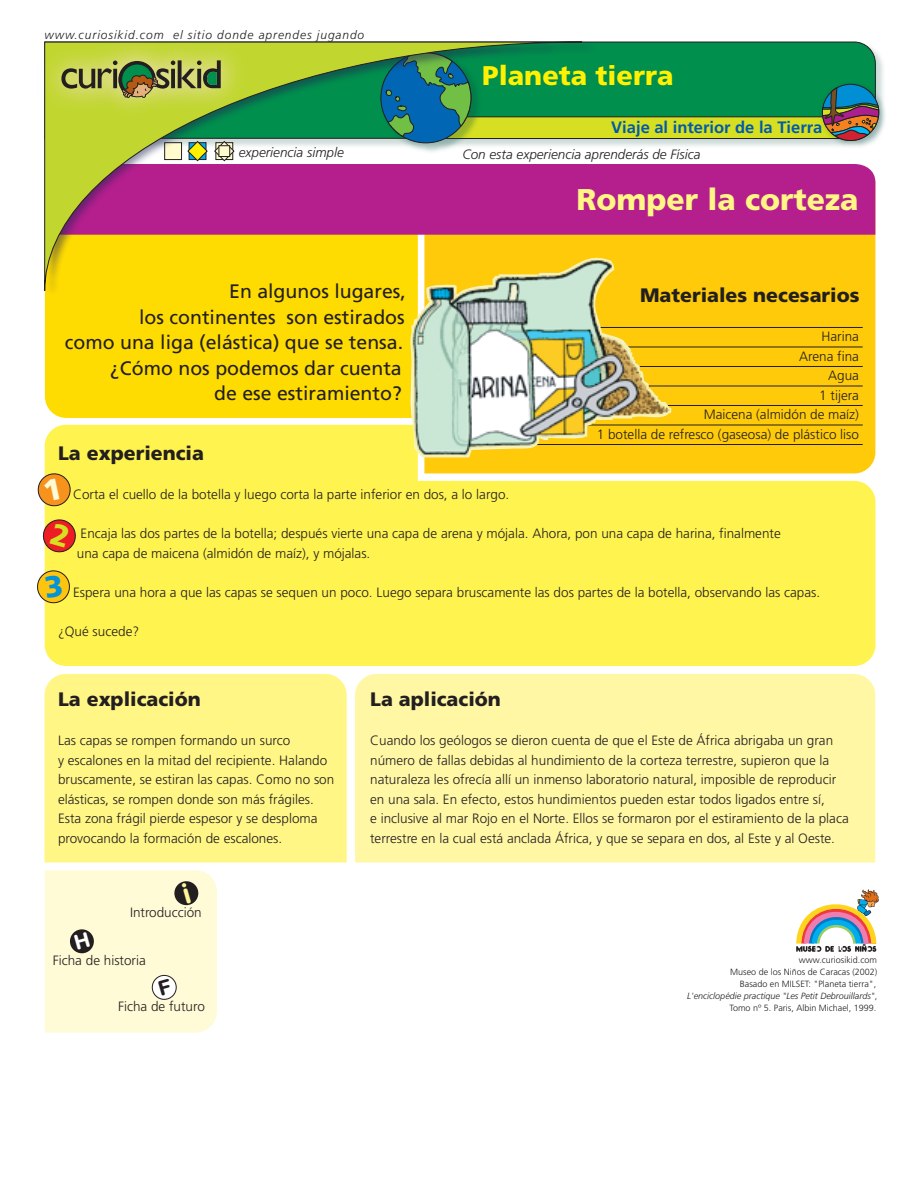
<style>
.page{position:relative;width:915px;height:1191px;background:#fff}
.page>*{position:absolute;margin:0;border:0;box-sizing:border-box;transform-origin:0 0}
.t1{font:900 30px "Frutiger";color:#fff685}
.t2{font:900 27px "Frutiger";color:#fff101}
.t3{font:19.5px/25.5px "Frutiger";color:#231f20;text-align:right}
.t4{font:900 19.5px "Frutiger";color:#231f20}
.t5{font:700 16.5px "Frutiger";color:#015aaa}
.t6{font:300 13.5px/19.5px "Frutiger";color:#231f20}
.t7{font:italic 300 13.5px "Frutiger";color:#231f20}
.t8{font:italic 300 12px "Frutiger";letter-spacing:.075em;color:#231f20}
.t9{font:300 9px/12px "Frutiger";color:#231f20;text-align:right}
.s1{font-style:italic}
</style>
<div class="page">
<div style="left:355px;top:674px;width:520px;height:188px;background:#fff7a4"></div>
<div style="left:44px;top:674px;width:302px;height:188px;background:#fff685"></div>
<div style="left:45px;top:425px;width:830px;height:241px;background:#fff34f"></div>
<div style="left:424px;top:235px;width:451px;height:238px;background:#feca0a"></div>
<div style="left:45px;top:296px;width:365px;height:122px;background:#ffdc01"></div>
<div style="left:597px;top:164px;width:278px;height:71px;background:#b41e8d"></div>
<img style="left:597px;top:51px;width:286px;height:95px">
<svg style="left:597px;top:42px;width:278px;height:10px;background:#088b4f"></svg>
<svg style="left:671px;top:405px;width:191px;height:1px"></svg>
<svg style="left:671px;top:424px;width:191px;height:1px"></svg>
<svg style="left:671px;top:444px;width:191px;height:1px"></svg>
<svg style="left:671px;top:385px;width:191px;height:1px"></svg>
<svg style="left:671px;top:366px;width:191px;height:1px"></svg>
<svg style="left:671px;top:346px;width:191px;height:1px"></svg>
<svg style="left:671px;top:327px;width:191px;height:1px"></svg>
<svg style="left:796px;top:889px;width:82px;height:63px"></svg>
<img style="left:818px;top:81px;width:67px;height:66px">
<img style="left:45px;top:41px;width:552px;height:255px">
<svg style="left:44px;top:42px;width:538px;height:249px;background:#be8461"></svg>
<img style="left:44px;top:41px;width:8px;height:107px">
<img style="left:52px;top:41px;width:7px;height:107px">
<img style="left:214px;top:41px;width:68px;height:107px">
<img style="left:59px;top:41px;width:155px;height:111px">
<svg style="left:61px;top:60px;width:160px;height:42px;background:#96a14b"></svg>
<svg style="left:384px;top:52px;width:495px;height:89px;background:#349451"></svg>
<img style="left:410px;top:256px;width:261px;height:201px">
<svg style="left:37px;top:472px;width:35px;height:36px"></svg>
<svg style="left:42px;top:518px;width:35px;height:35px"></svg>
<svg style="left:37px;top:569px;width:33px;height:35px"></svg>
<div style="left:45px;top:870px;width:172px;height:162px;background:#fffbd6"></div>
<p class="t8" style="left:45px;top:28px;width:321px">www.curiosikid.com el sitio donde aprendes jugando</p>
<p class="t7" style="left:239px;top:144px;width:106px">experiencia simple</p>
<h3 class="t3" style="left:65px;top:279px;width:342px">En algunos lugares,<br>los continentes son estirados<br>como una liga (elástica) que se tensa. ¿Cómo nos podemos dar cuenta<br>de ese estiramiento?</h3>
<h2 class="t2" style="left:482px;top:59px;width:193px">Planeta tierra</h2>
<p class="t5" style="left:611px;top:118px;width:213px">Viaje al interior de la Tierra</p>
<p class="t7" style="left:462px;top:146px;width:239px">Con esta experiencia aprenderás de Física</p>
<h1 class="t1" style="left:576px;top:182px;width:283px">Romper la corteza</h1>
<h3 class="t4" style="left:640px;top:284px;width:221px">Materiales necesarios</h3>
<p class="t6" style="left:596px;top:327px;width:264px;text-align:right">Harina<br>Arena fina<br>Agua<br>1 tijera<br>Maicena (almidón de maíz)<br>1 botella de refresco (gaseosa) de plástico liso</p>
<h3 class="t4" style="left:58px;top:442px;width:147px">La experiencia</h3>
<p class="t6" style="left:73px;top:485px;width:437px">Corta el cuello de la botella y luego corta la parte inferior en dos, a lo largo.</p>
<p class="t6" style="left:77px;top:524px;width:705px">Encaja las dos partes de la botella; después vierte una capa de arena y mójala. Ahora, pon una capa de harina, finalmente una capa de maicena (almidón de maíz), y mójalas.</p>
<p class="t6" style="left:73px;top:582px;width:748px">Espera una hora a que las capas se sequen un poco. Luego separa bruscamente las dos partes de la botella, observando las capas.</p>
<p class="t6" style="left:58px;top:621px;width:83px">¿Qué sucede?</p>
<h3 class="t4" style="left:58px;top:688px;width:144px">La explicación</h3>
<p class="t6" style="left:58px;top:731px;width:278px">Las capas se rompen formando un surco<br>y escalones en la mitad del recipiente. Halando bruscamente, se estiran las capas. Como no son elásticas, se rompen donde son más frágiles.<br>Esta zona frágil pierde espesor y se desploma provocando la formación de escalones.</p>
<p class="t6" style="left:130px;top:903px;width:73px">Introducción</p>
<p class="t6" style="left:53px;top:951px;width:95px">Ficha de historia</p>
<p class="t6" style="left:118px;top:997px;width:88px">Ficha de futuro</p>
<h3 class="t4" style="left:370px;top:688px;width:132px">La aplicación</h3>
<p class="t6" style="left:370px;top:731px;width:480px">Cuando los geólogos se dieron cuenta de que el Este de África abrigaba un gran número de fallas debidas al hundimiento de la corteza terrestre, supieron que la naturaleza les ofrecía allí un inmenso laboratorio natural, imposible de reproducir en una sala. En efecto, estos hundimientos pueden estar todos ligados entre sí,<br>e inclusive al mar Rojo en el Norte. Ellos se formaron por el estiramiento de la placa terrestre en la cual está anclada África, y que se separa en dos, al Este y al Oeste.</p>
<p class="t9" style="left:687px;top:954px;width:191px">www.curiosikid.com<br>Museo de los Niños de Caracas (2002)<br>Basado en MILSET: "Planeta tierra", <span class="s1">L'enciclopédie practique "Les Petit Debrouillards"</span>, Tomo nº 5. Paris, Albin Michael, 1999.</p>
</div>
